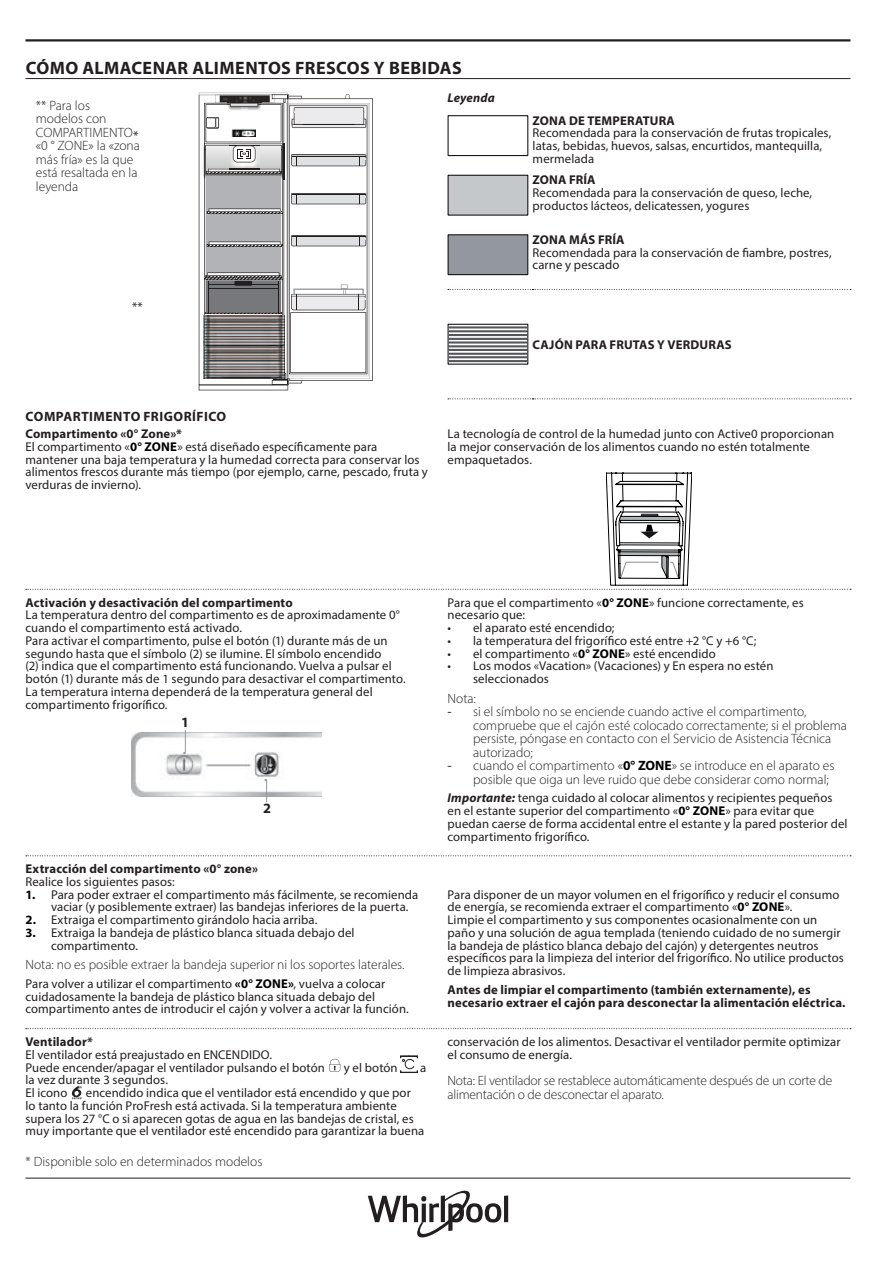
<style>
.page{position:relative;width:893px;height:1263px;background:#fff}
.page>*{position:absolute;margin:0;border:0;box-sizing:border-box;transform-origin:0 0}
.t1{font:700 18px "Myriad Pro";letter-spacing:.02em;color:#231f20}
.t2{font:17.85px "Times";color:#939598}
.t3{font:700 14.25px "Myriad Pro";color:#231f20}
.t4{font:300 13.5px/13.5px "Myriad Pro";color:#231f20}
.t5{font:700 13.5px "Myriad Pro";letter-spacing:.035em;color:#231f20}
.t6{font:12.75px/12.8px "Myriad Pro";letter-spacing:.01em;color:#231f20}
.t7{font:700 12.75px/12.8px "Myriad Pro";letter-spacing:.01em;color:#231f20}
.t8{font:italic 700 12.75px "Myriad Pro";letter-spacing:.01em;color:#231f20}
.t9{font:8.7px "Arial";color:#231f20}
.s1{font-weight:700}
.s2{font-weight:700;color:#000001}
.s3{font-weight:400}
.s4{font-weight:700;font-style:italic}
</style>
<div class="page">
<hr style="left:26px;top:1178px;width:824px;height:1px;background:#231f20">
<hr style="left:26px;top:39px;width:824px;height:3px;background:#231f20">
<hr style="left:504px;top:1195px;width:4px;height:27px;background:#231f20">
<svg style="left:368px;top:1191px;width:133px;height:46px"></svg>
<hr style="left:26px;top:78px;width:824px;height:1px;background:#231f20">
<svg style="left:448px;top:398px;width:403px;height:1px"></svg>
<svg style="left:448px;top:289px;width:403px;height:1px"></svg>
<svg style="left:199px;top:93px;width:174px;height:297px"></svg>
<div style="left:448px;top:115px;width:80px;height:41px;border:1px solid #0f0c12"></div>
<div style="left:448px;top:175px;width:80px;height:40px;background:#c4c8cb"></div>
<div style="left:448px;top:175px;width:80px;height:41px;border:1px solid #0f0c12"></div>
<div style="left:448px;top:235px;width:80px;height:40px;background:#93989e"></div>
<div style="left:448px;top:234px;width:80px;height:41px;border:1px solid #0f0c12"></div>
<svg style="left:450px;top:328px;width:76px;height:35px"></svg>
<div style="left:448px;top:324px;width:80px;height:41px;border:1px solid #0f0c12"></div>
<hr style="left:449px;top:326px;width:78px;height:2px;background:#55575c">
<hr style="left:449px;top:330px;width:78px;height:2px;background:#55575c">
<hr style="left:449px;top:334px;width:78px;height:2px;background:#55575c">
<hr style="left:449px;top:338px;width:78px;height:2px;background:#55575c">
<hr style="left:449px;top:341px;width:78px;height:3px;background:#55575c">
<hr style="left:449px;top:345px;width:78px;height:2px;background:#55575c">
<hr style="left:448px;top:349px;width:79px;height:2px;background:#55575c">
<hr style="left:448px;top:353px;width:79px;height:2px;background:#55575c">
<hr style="left:448px;top:356px;width:79px;height:2px;background:#55575c">
<hr style="left:448px;top:360px;width:79px;height:2px;background:#55575c">
<svg style="left:26px;top:473px;width:825px;height:117px"></svg>
<img style="left:132px;top:733px;width:190px;height:64px">
<svg style="left:185px;top:730px;width:1px;height:23px"></svg>
<svg style="left:266px;top:779px;width:1px;height:23px"></svg>
<svg style="left:26px;top:855px;width:825px;height:1px"></svg>
<svg style="left:26px;top:1028px;width:825px;height:1px"></svg>
<svg style="left:329px;top:1059px;width:11px;height:12px"></svg>
<svg style="left:400px;top:1056px;width:18px;height:17px"></svg>
<svg style="left:72px;top:1086px;width:10px;height:13px"></svg>
<h1 class="t1" style="left:26px;top:56px;width:438px">CÓMO ALMACENAR ALIMENTOS FRESCOS Y BEBIDAS</h1>
<p class="t4" style="left:36px;top:98px;width:106px">** Para los modelos con<br>COMPARTIMENTO «0 ° ZONE» la «zona más fría» es la que está resaltada en la leyenda</p>
<p class="t6" style="left:133px;top:129px;width:7px">*</p>
<p class="t6" style="left:132px;top:300px;width:12px">**</p>
<p class="t9" style="left:286px;top:374px;width:6px">c</p>
<p class="t8" style="left:448px;top:91px;width:49px">Leyenda</p>
<p class="t7" style="left:533px;top:114px;width:144px">ZONA DE TEMPERATURA</p>
<p class="t6" style="left:533px;top:127px;width:300px">Recomendada para la conservación de frutas tropicales, latas, bebidas, huevos, salsas, encurtidos, mantequilla, mermelada</p>
<p class="t7" style="left:533px;top:173px;width:65px">ZONA FRÍA</p>
<p class="t6" style="left:533px;top:186px;width:281px">Recomendada para la conservación de queso, leche, productos lácteos, delicatessen, yogures</p>
<p class="t7" style="left:533px;top:233px;width:94px">ZONA MÁS FRÍA</p>
<p class="t6" style="left:533px;top:246px;width:301px">Recomendada para la conservación de fiambre, postres, carne y pescado</p>
<p class="t7" style="left:533px;top:338px;width:201px">CAJÓN PARA FRUTAS Y VERDURAS</p>
<p class="t5" style="left:26px;top:408px;width:202px">COMPARTIMENTO FRIGORÍFICO</p>
<p class="t6" style="left:25px;top:427px;width:404px"><span class="s1">Compartimento «0° Zone»*<br></span>El compartimento «<span class="s2">0° ZONE</span>» está diseñado específicamente para mantener una baja temperatura y la humedad correcta para conservar los alimentos frescos durante más tiempo (por ejemplo, carne, pescado, fruta y verduras de invierno).</p>
<p class="t6" style="left:448px;top:427px;width:388px">La tecnología de control de la humedad junto con Active0 proporcionan la mejor conservación de los alimentos cuando no estén totalmente empaquetados.</p>
<p class="t7" style="left:26px;top:595px;width:269px">Activación y desactivación del compartimento</p>
<p class="t6" style="left:26px;top:608px;width:382px">La temperatura dentro del compartimento es de aproximadamente 0° cuando el compartimento está activado.<br>Para activar el compartimento, pulse el botón (1) durante más de un segundo hasta que el símbolo (2) se ilumine. El símbolo encendido<br>(2) indica que el compartimento está funcionando. Vuelva a pulsar el botón (1) durante más de 1 segundo para desactivar el compartimento.<br>La temperatura interna dependerá de la temperatura general del compartimento frigorífico.</p>
<p class="t3" style="left:181px;top:713px;width:9px">1</p>
<h2 class="t2" style="left:182px;top:737px;width:5px">.</h2>
<h2 class="t2" style="left:264px;top:764px;width:5px">.</h2>
<p class="t3" style="left:263px;top:799px;width:9px">2</p>
<p class="t7" style="left:26px;top:862px;width:234px">Extracción del compartimento «0° zone»</p>
<p class="t6" style="left:26px;top:875px;width:151px">Realice los siguientes pasos:</p>
<p class="t6" style="left:51px;top:888px;width:369px;text-indent:-26px"><span class="s2">1.</span> Para poder extraer el compartimento más fácilmente, se recomienda vaciar (y posiblemente extraer) las bandejas inferiores de la puerta.</p>
<p class="t6" style="left:26px;top:913px;width:293px"><span class="s2">2.</span> Extraiga el compartimento girándolo hacia arriba.</p>
<p class="t6" style="left:51px;top:926px;width:305px;text-indent:-26px"><span class="s2">3.</span> Extraiga la bandeja de plástico blanca situada debajo del compartimento.</p>
<p class="t4" style="left:26px;top:958px;width:381px">Nota: no es posible extraer la bandeja superior ni los soportes laterales.</p>
<p class="t6" style="left:26px;top:977px;width:385px">Para volver a utilizar el compartimento <span class="s2">«0° ZONE»</span>, vuelva a colocar cuidadosamente la bandeja de plástico blanca situada debajo del compartimento antes de introducir el cajón y volver a activar la función.</p>
<p class="t7" style="left:26px;top:1035px;width:69px">Ventilador*</p>
<p class="t6" style="left:26px;top:1048px;width:301px">El ventilador está preajustado en ENCENDIDO.<br>Puede encender/apagar el ventilador pulsando el botón</p>
<p class="t6" style="left:344px;top:1061px;width:55px">y el botón</p>
<p class="t6" style="left:420px;top:1061px;width:8px">a</p>
<p class="t6" style="left:26px;top:1073px;width:144px">la vez durante 3 segundos.<br>El icono</p>
<p class="t6" style="left:26px;top:1086px;width:400px;text-indent:60px">encendido indica que el ventilador está encendido y que por<br>lo tanto la función ProFresh está activada. Si la temperatura ambiente supera los 27 °C o si aparecen gotas de agua en las bandejas de cristal, es muy importante que el ventilador esté encendido para garantizar la buena</p>
<p class="t4" style="left:26px;top:1155px;width:238px">* Disponible solo en determinados modelos</p>
<p class="t6" style="left:448px;top:596px;width:358px">Para que el compartimento «<span class="s2">0° ZONE</span>» funcione correctamente, es necesario que:</p>
<p class="t6" style="left:448px;top:621px;width:169px">• el aparato esté encendido;</p>
<p class="t6" style="left:448px;top:634px;width:310px">• la temperatura del frigorífico esté entre +2 °C y +6 °C;</p>
<p class="t6" style="left:448px;top:647px;width:270px">• el compartimento «<span class="s2">0° ZONE</span>» esté encendido</p>
<p class="t6" style="left:473px;top:659px;width:302px;text-indent:-26px">• Los modos «Vacation» (Vacaciones) y En espera no estén seleccionados</p>
<p class="t4" style="left:448px;top:691px;width:30px">Nota:</p>
<p class="t4" style="left:473px;top:705px;width:375px;text-indent:-26px"><span class="s3">-</span> si el símbolo no se enciende cuando active el compartimento, compruebe que el cajón esté colocado correctamente; si el problema persiste, póngase en contacto con el Servicio de Asistencia Técnica autorizado;</p>
<p class="t4" style="left:473px;top:759px;width:363px;text-indent:-26px"><span class="s3">-</span> cuando el compartimento «<span class="s2">0° ZONE</span>» se introduce en el aparato es posible que oiga un leve ruido que debe considerar como normal;</p>
<p class="t6" style="left:448px;top:791px;width:401px"><span class="s4">Importante:</span> tenga cuidado al colocar alimentos y recipientes pequeños en el estante superior del compartimento «<span class="s2">0° ZONE</span>» para evitar que puedan caerse de forma accidental entre el estante y la pared posterior del compartimento frigorífico.</p>
<p class="t6" style="left:448px;top:888px;width:398px">Para disponer de un mayor volumen en el frigorífico y reducir el consumo de energía, se recomienda extraer el compartimento «<span class="s2">0° ZONE</span>».<br>Limpie el compartimento y sus componentes ocasionalmente con un paño y una solución de agua templada (teniendo cuidado de no sumergir la bandeja de plástico blanca debajo del cajón) y detergentes neutros específicos para la limpieza del interior del frigorífico. No utilice productos de limpieza abrasivos.</p>
<p class="t7" style="left:448px;top:983px;width:399px">Antes de limpiar el compartimento (también externamente), es necesario extraer el cajón para desconectar la alimentación eléctrica.</p>
<p class="t6" style="left:448px;top:1035px;width:394px">conservación de los alimentos. Desactivar el ventilador permite optimizar el consumo de energía.</p>
<p class="t4" style="left:448px;top:1074px;width:386px">Nota: El ventilador se restablece automáticamente después de un corte de alimentación o de desconectar el aparato.</p>
</div>
